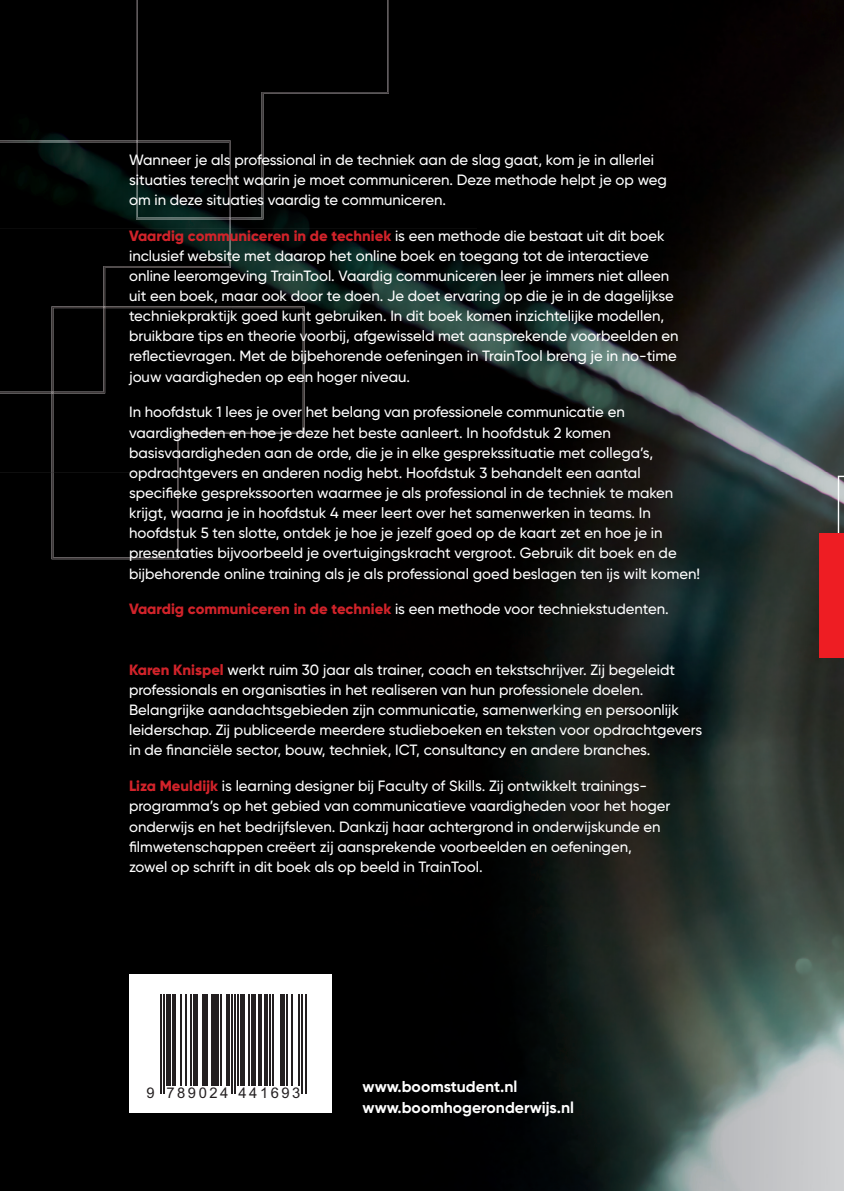
<style>
.page{position:relative;width:844px;height:1191px;background:#fff}
.page>*{position:absolute;margin:0;border:0;box-sizing:border-box;transform-origin:0 0}
.t1{font:700 15.75px/21px "Gilroy";color:#fff}
.t2{font:500 14.88px/20.1px "Gilroy";color:#fff}
.t3{font:14.7px "Arial";letter-spacing:.17em;color:#231f20}
.s1{font-weight:800;color:#d1232a}
</style>
<div class="page">
<img style="left:0;top:0;width:843px;height:1191px">
<div style="left:129px;top:974px;width:202px;height:138px;background:#fff"></div>
<hr style="left:160px;top:994px;width:2px;height:99px;background:#231f20">
<hr style="left:164px;top:994px;width:1px;height:99px;background:#231f20">
<div style="left:166px;top:994px;width:5px;height:91px;background:#231f20"></div>
<hr style="left:173px;top:994px;width:3px;height:91px;background:#231f20">
<hr style="left:181px;top:994px;width:1px;height:91px;background:#231f20">
<hr style="left:185px;top:994px;width:2px;height:91px;background:#231f20">
<hr style="left:190px;top:994px;width:1px;height:91px;background:#231f20">
<hr style="left:193px;top:994px;width:4px;height:91px;background:#231f20">
<hr style="left:202px;top:994px;width:3px;height:91px;background:#231f20">
<hr style="left:206px;top:994px;width:2px;height:91px;background:#231f20">
<hr style="left:211px;top:994px;width:3px;height:91px;background:#231f20">
<hr style="left:216px;top:994px;width:3px;height:91px;background:#231f20">
<hr style="left:220px;top:994px;width:2px;height:91px;background:#231f20">
<hr style="left:226px;top:994px;width:3px;height:91px;background:#231f20">
<hr style="left:231px;top:994px;width:2px;height:99px;background:#231f20">
<hr style="left:234px;top:994px;width:2px;height:99px;background:#231f20">
<hr style="left:237px;top:994px;width:2px;height:91px;background:#231f20">
<div style="left:240px;top:994px;width:5px;height:91px;background:#231f20"></div>
<hr style="left:248px;top:994px;width:1px;height:91px;background:#231f20">
<hr style="left:251px;top:994px;width:4px;height:91px;background:#231f20">
<hr style="left:259px;top:994px;width:3px;height:91px;background:#231f20">
<hr style="left:265px;top:994px;width:3px;height:91px;background:#231f20">
<hr style="left:269px;top:994px;width:2px;height:91px;background:#231f20">
<hr style="left:272px;top:994px;width:2px;height:91px;background:#231f20">
<div style="left:280px;top:994px;width:5px;height:91px;background:#231f20"></div>
<hr style="left:286px;top:994px;width:2px;height:91px;background:#231f20">
<hr style="left:291px;top:994px;width:1px;height:91px;background:#231f20">
<hr style="left:298px;top:994px;width:2px;height:91px;background:#231f20">
<hr style="left:301px;top:994px;width:2px;height:99px;background:#231f20">
<hr style="left:305px;top:994px;width:1px;height:99px;background:#231f20">
<svg style="left:836px;top:475px;width:7px;height:201px"></svg>
<div style="left:819px;top:533px;width:24px;height:124px;background:#ee1d23"></div>
<div style="left:52px;top:306px;width:252px;height:253px;background:#000"></div>
<img style="left:0;top:141px;width:231px;height:252px">
<img style="left:52px;top:306px;width:53px;height:87px">
<div style="left:136px;top:0;width:253px;height:219px;background:#000"></div>
<img style="left:136px;top:141px;width:95px;height:78px">
<p class="t2" style="left:129px;top:149px;width:539px">Wanneer je als professional in de techniek aan de slag gaat, kom je in allerlei situaties terecht waarin je moet communiceren. Deze methode helpt je op weg om in deze situaties vaardig te communiceren.</p>
<p class="t2" style="left:129px;top:225px;width:551px"><span class="s1">Vaardig communiceren in de techniek</span> is een methode die bestaat uit dit boek inclusief website met daarop het online boek en toegang tot de interactieve online leeromgeving TrainTool. Vaardig communiceren leer je immers niet alleen uit een boek, maar ook door te doen. Je doet ervaring op die je in de dagelijkse techniekpraktijk goed kunt gebruiken. In dit boek komen inzichtelijke modellen, bruikbare tips en theorie voorbij, afgewisseld met aansprekende voorbeelden en reflectievragen. Met de bijbehorende oefeningen in TrainTool breng je in no-time jouw vaardigheden op een hoger niveau.</p>
<p class="t2" style="left:129px;top:402px;width:572px">In hoofdstuk 1 lees je over het belang van professionele communicatie en vaardigheden en hoe je deze het beste aanleert. In hoofdstuk 2 komen basisvaardigheden aan de orde, die je in elke gesprekssituatie met collega’s, opdrachtgevers en anderen nodig hebt. Hoofdstuk 3 behandelt een aantal specifieke gesprekssoorten waarmee je als professional in de techniek te maken krijgt, waarna je in hoofdstuk 4 meer leert over het samenwerken in teams. In hoofdstuk 5 ten slotte, ontdek je hoe je jezelf goed op de kaart zet en hoe je in presentaties bijvoorbeeld je overtuigingskracht vergroot. Gebruik dit boek en de bijbehorende online training als je als professional goed beslagen ten ijs wilt komen!</p>
<p class="t2" style="left:129px;top:599px;width:541px"><span class="s1">Vaardig communiceren in de techniek</span> is een methode voor techniekstudenten.</p>
<p class="t2" style="left:129px;top:659px;width:574px"><span class="s1">Karen Knispel</span> werkt ruim 30 jaar als trainer, coach en tekstschrijver. Zij begeleidt professionals en organisaties in het realiseren van hun professionele doelen.<br>Belangrijke aandachtsgebieden zijn communicatie, samenwerking en persoonlijk leiderschap. Zij publiceerde meerdere studieboeken en teksten voor opdrachtgevers in de financiële sector, bouw, techniek, ICT, consultancy en andere branches.</p>
<p class="t2" style="left:129px;top:776px;width:542px"><span class="s1">Liza Meuldijk</span> is learning designer bij Faculty of Skills. Zij ontwikkelt trainings&shy;programma’s op het gebied van communicatieve vaardigheden voor het hoger onderwijs en het bedrijfsleven. Dankzij haar achtergrond in onderwijskunde en filmwetenschappen creëert zij aansprekende voorbeelden en oefeningen, zowel op schrift in dit boek als op beeld in TrainTool.</p>
<p class="t3" style="left:146px;top:1083px;width:155px">9 789024 441693</p>
<p class="t1" style="left:362px;top:1075px;width:213px">www.boomstudent.nl www.boomhogeronderwijs.nl</p>
</div>
